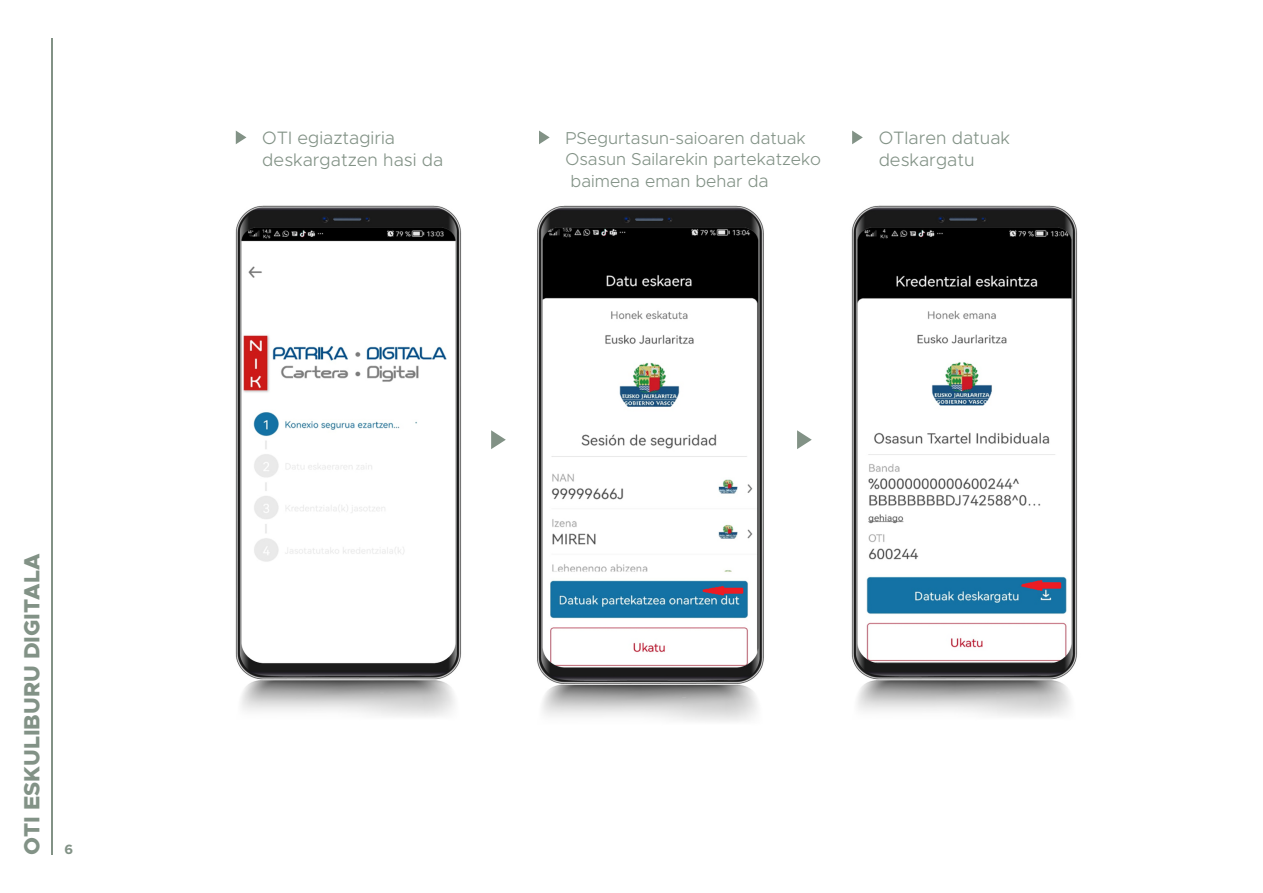
<style>
.page{position:relative;width:1263px;height:893px;background:#fff}
.page>*{position:absolute;margin:0;border:0;box-sizing:border-box;transform-origin:0 0}
.t1{font:800 22.05px "Metropolis";color:#829286}
.t2{font:300 18px/21.6px "Metropolis";color:#829286}
.t3{font:300 17.25px/21.1px "Metropolis";color:#829286}
.t4{font:700 13.5px "Metropolis";color:#829286}
.s1{font-size:18px}
</style>
<div class="page">
<hr style="left:51px;top:38px;width:2px;height:817px;background:#829286">
<svg style="left:236px;top:131px;width:10px;height:13px"></svg>
<svg style="left:539px;top:131px;width:11px;height:13px"></svg>
<svg style="left:852px;top:131px;width:11px;height:13px"></svg>
<svg style="left:491px;top:430px;width:15px;height:19px"></svg>
<svg style="left:797px;top:430px;width:15px;height:19px"></svg>
<img style="left:235px;top:205px;width:227px;height:512px">
<img style="left:537px;top:205px;width:227px;height:517px">
<img style="left:851px;top:205px;width:227px;height:512px">
<p class="t1" style="left:18px;top:855px;width:303px;rotate:-90deg">OTI ESKULIBURU DIGITALA</p>
<p class="t4" style="left:65px;top:840px;width:10px">6</p>
<p class="t2" style="left:262px;top:127px;width:183px">OTI egiaztagiria deskargatzen hasi da</p>
<p class="t3" style="left:565px;top:128px;width:257px">PSegurtasun-saioaren datuak<br>Osasun Sailarekin partekatzeko baimena eman behar d<span class="s1">a</span></p>
<p class="t2" style="left:879px;top:127px;width:133px">OTIaren datuak deskargatu</p>
</div>
